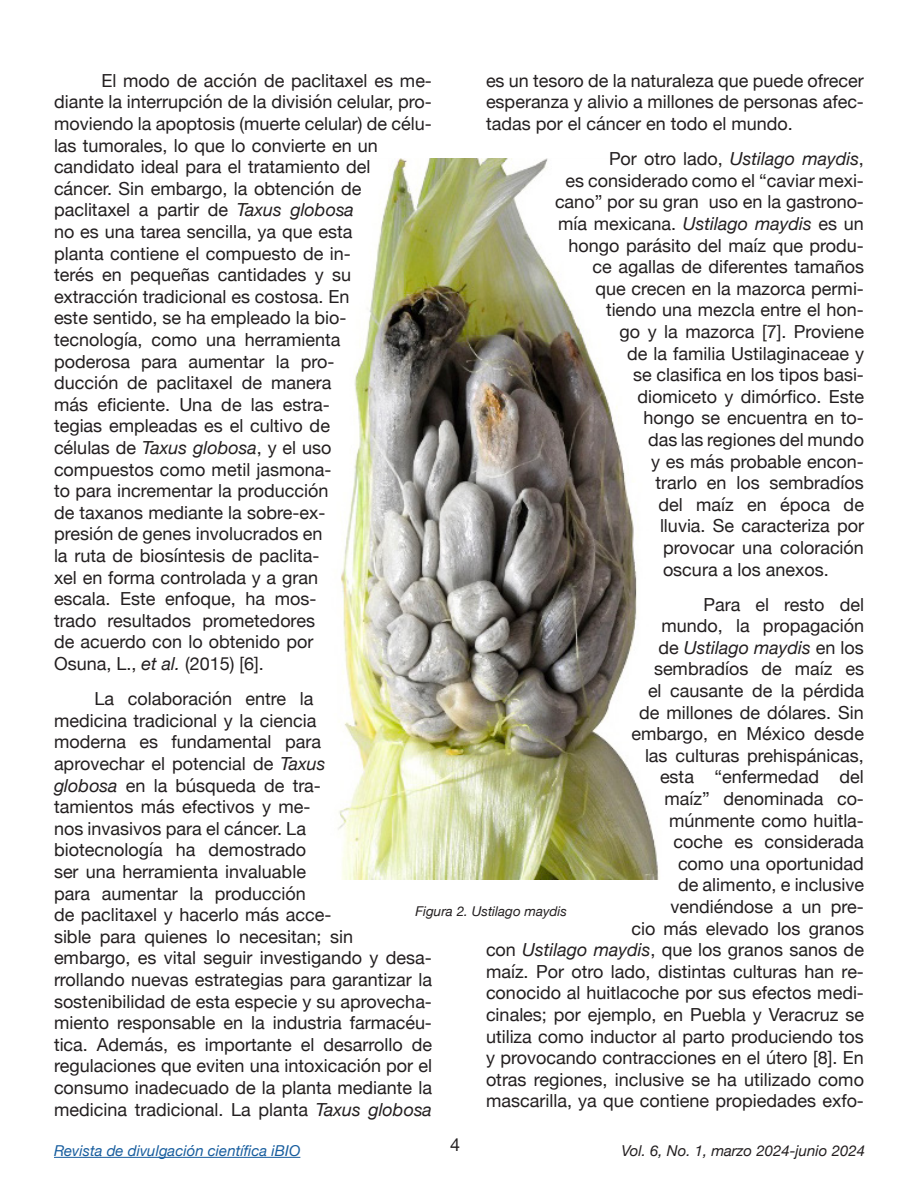
<style>
.page{position:relative;width:918px;height:1188px;background:#fff}
.page>*{position:absolute;margin:0;border:0;box-sizing:border-box;transform-origin:0 0}
.t1{font:18px/21.6px "Helvetica Neue";color:#231f20}
.t2{font:italic 18px "Helvetica Neue";color:#231f20}
.t3{font:italic 15px "Helvetica Neue";color:#175d9e}
.t4{font:italic 15px "Helvetica Neue";color:#231f20}
.t5{font:italic 13.5px "Helvetica Neue";color:#231f20}
.s1{font-style:italic}
.s2{font-style:normal}
</style>
<div class="page">
<hr style="left:54px;top:1157px;width:246px;height:1px;background:#175d9e">
<img style="left:338px;top:158px;width:321px;height:722px">
<p class="t1" style="left:54px;top:71px;width:380px;text-indent:47px">El modo de acción de paclitaxel es me&shy;diante la interrupción de la división celular, pro&shy;moviendo la apoptosis (muerte celular) de célu&shy;las tumorales, lo que lo convierte en un candidato ideal para el tratamiento del cáncer. Sin embargo, la obtención de paclitaxel a partir de <span class="s1">Taxus globosa<br></span>no es una tarea sencilla, ya que esta<br>planta contiene el compuesto de in-<br>terés en pequeñas cantidades y su extracción tradicional es costosa. En<br>este sentido, se ha empleado la bio&shy;tecnología, como una herramienta<br>poderosa para aumentar la pro-<br>ducción de paclitaxel de manera<br>más eficiente. Una de las estra-<br>tegias empleadas es el cultivo de<br>células de <span class="s1">Taxus globosa</span>, y el uso compuestos como metil jasmona-<br>to para incrementar la producción<br>de taxanos mediante la sobre-ex-<br>presión de genes involucrados en<br>la ruta de biosíntesis de paclita-<br>xel en forma controlada y a gran<br>escala. Este enfoque, ha mos-<br>trado resultados prometedores<br>de acuerdo con lo obtenido por<br>Osuna, L., <span class="s1">et al.</span> (2015) [6].</p>
<p class="t1" style="left:54px;top:689px;width:380px;text-indent:40px">La colaboración entre la<br>medicina tradicional y la ciencia<br>moderna es fundamental para<br>aprovechar el potencial de <span class="s1">Taxus<br>globosa</span> en la búsqueda de tra-<br>tamientos más efectivos y me-<br>nos invasivos para el cáncer. La<br>biotecnología ha demostrado<br>ser una herramienta invaluable<br>para aumentar la producción<br>de paclitaxel y hacerlo más acce-<br>sible para quienes lo necesitan; sin embargo, es vital seguir investigando y desa&shy;rrollando nuevas estrategias para garantizar la sostenibilidad de esta especie y su aprovecha&shy;miento responsable en la industria farmacéu&shy;tica. Además, es importante el desarrollo de regulaciones que eviten una intoxicación por el consumo inadecuado de la planta mediante la medicina tradicional. La planta <span class="s1">Taxus globosa</span></p>
<p class="t1" style="left:486px;top:71px;width:380px;text-align:justify">es un tesoro de la naturaleza que puede ofrecer esperanza y alivio a millones de personas afec&shy;tadas por el cáncer en todo el mundo.</p>
<p class="t2" style="left:609px;top:146px;width:256px"><span class="s2">Por otro lado,</span> Ustilago maydis<span class="s2">,</span></p>
<p class="t1" style="left:566px;top:171px;width:300px">es considerado como el “caviar mexi-</p>
<p class="t1" style="left:555px;top:192px;width:311px">cano” por su gran uso en la gastrono-</p>
<p class="t1" style="left:558px;top:214px;width:307px">mía mexicana. <span class="s1">Ustilago maydis</span> es un</p>
<p class="t1" style="left:568px;top:235px;width:297px">hongo parásito del maíz que produ-</p>
<p class="t1" style="left:592px;top:257px;width:273px">ce agallas de diferentes tamaños</p>
<p class="t1" style="left:596px;top:279px;width:270px">que crecen en la mazorca permi-</p>
<p class="t1" style="left:606px;top:300px;width:260px">tiendo una mezcla entre el hon-</p>
<p class="t1" style="left:620px;top:322px;width:246px">go y la mazorca [7]. Proviene</p>
<p class="t1" style="left:627px;top:343px;width:239px">de la familia Ustilaginaceae y</p>
<p class="t1" style="left:633px;top:365px;width:233px">se clasifica en los tipos basi-</p>
<p class="t1" style="left:638px;top:387px;width:228px">diomiceto y dimórfico. Este</p>
<p class="t1" style="left:644px;top:408px;width:222px">hongo se encuentra en to-</p>
<p class="t1" style="left:648px;top:430px;width:217px">das las regiones del mundo</p>
<p class="t1" style="left:651px;top:451px;width:215px">y es más probable encon-</p>
<p class="t1" style="left:656px;top:473px;width:210px">trarlo en los sembradíos</p>
<p class="t1" style="left:658px;top:495px;width:207px">del maíz en época de</p>
<p class="t1" style="left:660px;top:516px;width:206px">lluvia. Se caracteriza por</p>
<p class="t1" style="left:663px;top:538px;width:203px">provocar una coloración</p>
<p class="t1" style="left:663px;top:559px;width:167px">oscura a los anexos.</p>
<p class="t1" style="left:486px;top:595px;width:380px;text-align:right">Para el resto del<br>mundo, la propagación<br>de <span class="s1">Ustilago maydis</span> en los<br>sembradíos de maíz es<br>el causante de la pérdida<br>de millones de dólares. Sin<br>embargo, en México desde<br>las culturas prehispánicas,<br>esta “enfermedad del<br>maíz” denominada co-<br>múnmente como huitla-<br>coche es considerada<br>como una oportunidad<br>de alimento, e inclusive<br>vendiéndose a un pre-<br>cio más elevado los granos<br>con <span class="s1">Ustilago maydis</span>, que los granos sanos de maíz. Por otro lado, distintas culturas han re&shy;conocido al huitlacoche por sus efectos medi&shy;cinales; por ejemplo, en Puebla y Veracruz se utiliza como inductor al parto produciendo tos y provocando contracciones en el útero [8]. En otras regiones, inclusive se ha utilizado como mascarilla, ya que contiene propiedades exfo-</p>
<p class="t5" style="left:415px;top:902px;width:153px">Figura 2. Ustilago maydis</p>
<p class="t3" style="left:54px;top:1140px;width:248px">Revista de divulgación científica iBIO</p>
<p class="t1" style="left:450px;top:1135px;width:12px">4</p>
<p class="t4" style="left:622px;top:1140px;width:245px">Vol. 6, No. 1, marzo 2024-junio 2024</p>
</div>
